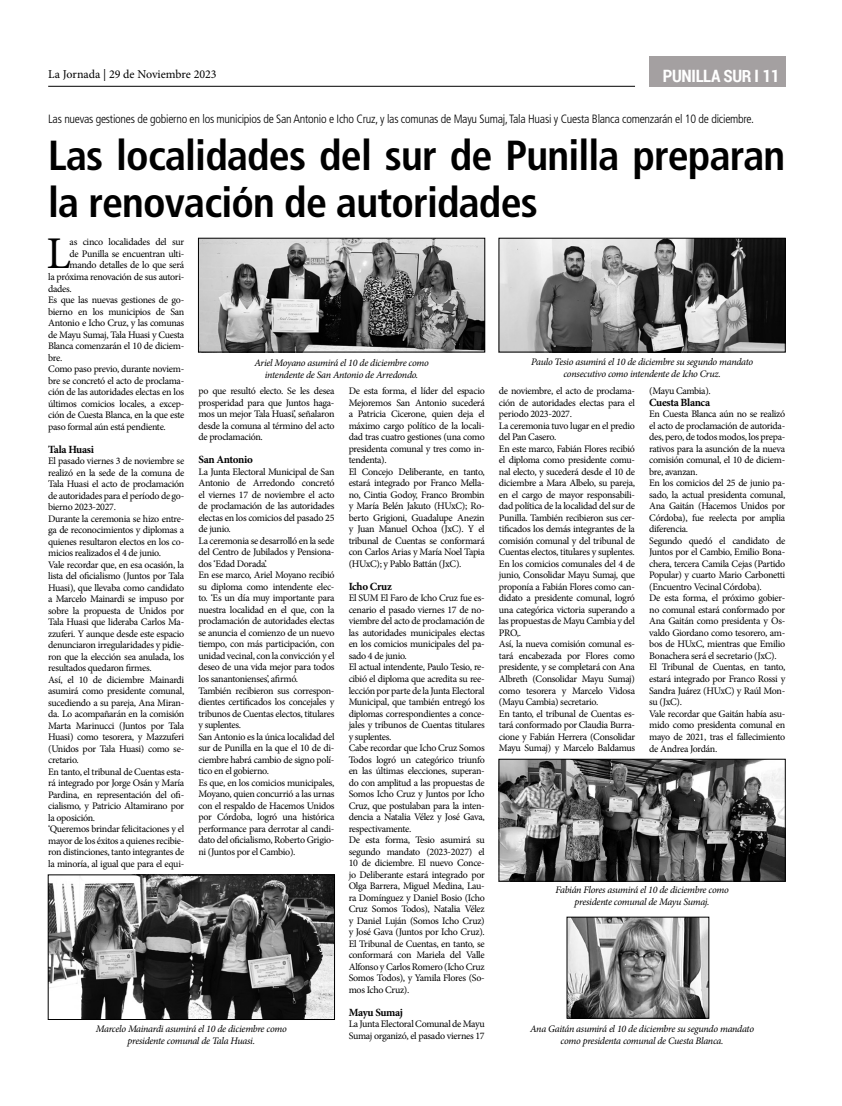
<style>
.page{position:relative;width:842px;height:1106px;background:#fff}
.page>*{position:absolute;margin:0;border:0;box-sizing:border-box;transform-origin:0 0}
.t1{font:45.4px "Minion Pro";color:#000}
.t2{font:700 condensed 42px/47px "Frutiger LT Std";letter-spacing:-.02em;color:#000}
.t3{font:700 17px "Roboto Condensed";letter-spacing:-.02em;color:#fff}
.t4{font:300 condensed 12px "Frutiger LT Std";letter-spacing:-.02em;color:#000}
.t5{font:12px "Minion Pro";color:#000}
.t6{font:700 11px "Minion Pro";letter-spacing:-.03em;color:#000}
.t7{font:10px/11.5px "Minion Pro";letter-spacing:-.03em;color:#000}
.t8{font:italic 10px/12px "Minion Pro";letter-spacing:-.03em;color:#000;text-align:center}
</style>
<div class="page">
<div style="left:649px;top:57px;width:136px;height:30px;background:#a4a0a1"></div>
<hr style="left:48px;top:86px;width:587px;height:1px;background:#000">
<img style="left:500px;top:240px;width:284px;height:110px">
<div style="left:498px;top:238px;width:288px;height:114px;border:1px solid #000"></div>
<img style="left:500px;top:760px;width:284px;height:119px">
<div style="left:498px;top:758px;width:288px;height:123px;border:1px solid #000"></div>
<img style="left:200px;top:240px;width:283px;height:110px">
<div style="left:198px;top:238px;width:287px;height:114px;border:1px solid #000"></div>
<img style="left:50px;top:876px;width:283px;height:142px">
<div style="left:48px;top:874px;width:287px;height:146px;border:1px solid #000"></div>
<img style="left:568px;top:918px;width:139px;height:98px">
<div style="left:566px;top:916px;width:143px;height:102px;border:1px solid #000"></div>
<p class="t5" style="left:48px;top:66px;width:170px">La Jornada | 29 de Noviembre 2023</p>
<h3 class="t3" style="left:663px;top:64px;width:118px">PUNILLA SUR I 11</h3>
<p class="t4" style="left:48px;top:112px;width:707px">Las nuevas gestiones de gobierno en los municipios de San Antonio e Icho Cruz, y las comunas de Mayu Sumaj, Tala Huasi y Cuesta Blanca comenzarán el 10 de diciembre.</p>
<h2 class="t2" style="left:48px;top:132px;width:739px">Las localidades del sur de Punilla preparan la renovación de autoridades</h2>
<h1 class="t1" style="left:47px;top:223px;width:26px">L</h1>
<p class="t7" style="left:70px;top:236px;width:116px">as cinco localidades del sur</p>
<p class="t7" style="left:70px;top:248px;width:116px">de Punilla se encuentran ulti-</p>
<p class="t7" style="left:70px;top:259px;width:116px">mando detalles de lo que será</p>
<p class="t7" style="left:48px;top:271px;width:138px">la próxima renovación de sus autori-</p>
<p class="t7" style="left:48px;top:282px;width:25px">dades.</p>
<p class="t7" style="left:48px;top:294px;width:138px">Es que las nuevas gestiones de go-</p>
<p class="t7" style="left:48px;top:305px;width:138px">bierno en los municipios de San</p>
<p class="t7" style="left:48px;top:317px;width:138px">Antonio e Icho Cruz, y las comunas</p>
<p class="t7" style="left:48px;top:328px;width:138px">de Mayu Sumaj, Tala Huasi y Cuesta</p>
<p class="t7" style="left:48px;top:340px;width:138px">Blanca comenzarán el 10 de diciem-</p>
<p class="t7" style="left:48px;top:351px;width:16px">bre.</p>
<p class="t7" style="left:48px;top:363px;width:138px">Como paso previo, durante noviem-</p>
<p class="t7" style="left:48px;top:374px;width:138px">bre se concretó el acto de proclama-</p>
<p class="t7" style="left:48px;top:386px;width:138px">ción de las autoridades electas en los</p>
<p class="t7" style="left:48px;top:397px;width:138px">últimos comicios locales, a excep-</p>
<p class="t7" style="left:48px;top:409px;width:138px">ción de Cuesta Blanca, en la que este</p>
<p class="t7" style="left:48px;top:420px;width:119px">paso formal aún está pendiente.</p>
<p class="t6" style="left:48px;top:441px;width:47px">Tala Huasi</p>
<p class="t7" style="left:48px;top:455px;width:138px">El pasado viernes 3 de noviembre se realizó en la sede de la comuna de Tala Huasi el acto de proclamación de autoridades para el período de go&shy;bierno 2023-2027.<br>Durante la ceremonia se hizo entre&shy;ga de reconocimientos y diplomas a quienes resultaron electos en los co&shy;micios realizados el 4 de junio.<br>Vale recordar que, en esa ocasión, la lista del oficialismo (Juntos por Tala Huasi), que llevaba como candidato a Marcelo Mainardi se impuso por sobre la propuesta de Unidos por Tala Huasi que lideraba Carlos Ma&shy;zzuferi. Y aunque desde este espacio denunciaron irregularidades y pidie&shy;ron que la elección sea anulada, los resultados quedaron firmes.<br>Así, el 10 de diciembre Mainardi asumirá como presidente comunal, sucediendo a su pareja, Ana Miran&shy;da. Lo acompañarán en la comisión Marta Marinucci (Juntos por Tala Huasi) como tesorera, y Mazzuferi (Unidos por Tala Huasi) como se&shy;cretario.<br>En tanto, el tribunal de Cuentas esta&shy;rá integrado por Jorge Osán y María Pardina, en representación del ofi&shy;cialismo, y Patricio Altamirano por la oposición.<br>‘Queremos brindar felicitaciones y el mayor de los éxitos a quienes recibie&shy;ron distinciones, tanto integrantes de la minoría, al igual que para el equi-</p>
<p class="t8" style="left:254px;top:357px;width:176px">Ariel Moyano asumirá el 10 de diciembre como intendente de San Antonio de Arredondo.</p>
<p class="t8" style="left:531px;top:355px;width:224px">Paulo Tesio asumirá el 10 de diciembre su segundo mandato consecutivo como intendente de Icho Cruz.</p>
<p class="t7" style="left:349px;top:385px;width:138px">De esta forma, el líder del espacio<br>Mejoremos San Antonio sucederá a Patricia Cicerone, quien deja el máximo cargo político de la locali&shy;dad tras cuatro gestiones (una como presidenta comunal y tres como in&shy;tendenta).<br>El Concejo Deliberante, en tanto, estará integrado por Franco Mella&shy;no, Cintia Godoy, Franco Brombin y María Belén Jakuto (HUxC); Ro&shy;berto Grigioni, Guadalupe Anezin y Juan Manuel Ochoa (JxC). Y el tribunal de Cuentas se conformará con Carlos Arias y María Noel Tapia (HUxC); y Pablo Battán (JxC).</p>
<p class="t6" style="left:349px;top:578px;width:45px">Icho Cruz</p>
<p class="t7" style="left:349px;top:592px;width:138px">El SUM El Faro de Icho Cruz fue es&shy;cenario el pasado viernes 17 de no&shy;viembre del acto de proclamación de las autoridades municipales electas en los comicios municipales del pa&shy;sado 4 de junio.<br>El actual intendente, Paulo Tesio, re&shy;cibió el diploma que acredita su ree&shy;lección por parte de la Junta Electoral<br>Municipal, que también entregó los diplomas correspondientes a conce&shy;jales y tribunos de Cuentas titulares y suplentes.<br>Cabe recordar que Icho Cruz Somos<br>Todos logró un categórico triunfo en las últimas elecciones, superan&shy;do con amplitud a las propuestas de<br>Somos Icho Cruz y Juntos por Icho<br>Cruz, que postulaban para la inten&shy;dencia a Natalia Vélez y José Gava, respectivamente.<br>De esta forma, Tesio asumirá su segundo mandato (2023-2027) el<br>10 de diciembre. El nuevo Conce&shy;jo Deliberante estará integrado por<br>Olga Barrera, Miguel Medina, Lau&shy;ra Domínguez y Daniel Bosio (Icho<br>Cruz Somos Todos), Natalia Vélez y Daniel Luján (Somos Icho Cruz) y José Gava (Juntos por Icho Cruz).<br>El Tribunal de Cuentas, en tanto, se conformará con Mariela del Valle<br>Alfonso y Carlos Romero (Icho Cruz<br>Somos Todos), y Yamila Flores (So&shy;mos Icho Cruz).</p>
<p class="t6" style="left:349px;top:1004px;width:56px">Mayu Sumaj</p>
<p class="t7" style="left:349px;top:1018px;width:138px">La Junta Electoral Comunal de Mayu<br>Sumaj organizó, el pasado viernes 17</p>
<p class="t7" style="left:499px;top:385px;width:138px">de noviembre, el acto de proclama&shy;ción de autoridades electas para el periodo 2023-2027.<br>La ceremonia tuvo lugar en el predio del Pan Casero.<br>En este marco, Fabián Flores recibió el diploma como presidente comu&shy;nal electo, y sucederá desde el 10 de diciembre a Mara Albelo, su pareja, en el cargo de mayor responsabili&shy;dad política de la localidad del sur de<br>Punilla. También recibieron sus cer&shy;tificados los demás integrantes de la comisión comunal y del tribunal de<br>Cuentas electos, titulares y suplentes.<br>En los comicios comunales del 4 de junio, Consolidar Mayu Sumaj, que proponía a Fabián Flores como can&shy;didato a presidente comunal, logró una categórica victoria superando a las propuestas de Mayu Cambia y del<br>PRO,.<br>Así, la nueva comisión comunal es&shy;tará encabezada por Flores como presidente, y se completará con Ana<br>Albreth (Consolidar Mayu Sumaj) como tesorera y Marcelo Vidosa (Mayu Cambia) secretario.<br>En tanto, el tribunal de Cuentas es&shy;tará conformado por Claudia Burra&shy;cione y Fabián Herrera (Consolidar<br>Mayu Sumaj) y Marcelo Baldamus</p>
<p class="t7" style="left:649px;top:385px;width:63px">(Mayu Cambia).</p>
<p class="t7" style="left:198px;top:385px;width:138px;text-align:justify">po que resultó electo. Se les desea prosperidad para que Juntos haga&shy;mos un mejor Tala Huasi’, señalaron desde la comuna al término del acto de proclamación.</p>
<p class="t6" style="left:198px;top:452px;width:56px">San Antonio</p>
<p class="t7" style="left:198px;top:466px;width:138px">La Junta Electoral Municipal de San<br>Antonio de Arredondo concretó el viernes 17 de noviembre el acto de proclamación de las autoridades electas en los comicios del pasado 25 de junio.<br>La ceremonia se desarrolló en la sede del Centro de Jubilados y Pensiona&shy;dos ‘Edad Dorada’.<br>En ese marco, Ariel Moyano recibió su diploma como intendente elec&shy;to. ‘Es un día muy importante para nuestra localidad en el que, con la proclamación de autoridades electas se anuncia el comienzo de un nuevo tiempo, con más participación, con unidad vecinal, con la convicción y el deseo de una vida mejor para todos los sanantonienses’, afirmó.<br>También recibieron sus correspon&shy;dientes certificados los concejales y tribunos de Cuentas electos, titulares y suplentes.<br>San Antonio es la única localidad del sur de Punilla en la que el 10 de di&shy;ciembre habrá cambio de signo polí&shy;tico en el gobierno.<br>Es que, en los comicios municipales,<br>Moyano, quien concurrió a las urnas con el respaldo de Hacemos Unidos por Córdoba, logró una histórica performance para derrotar al candi&shy;dato del oficialismo, Roberto Grigio&shy;ni (Juntos por el Cambio).</p>
<p class="t6" style="left:649px;top:394px;width:63px">Cuesta Blanca</p>
<p class="t7" style="left:649px;top:408px;width:138px">En Cuesta Blanca aún no se realizó el acto de proclamación de autorida&shy;des, pero, de todos modos, los prepa&shy;rativos para la asunción de la nueva comisión comunal, el 10 de diciem&shy;bre, avanzan.<br>En los comicios del 25 de junio pa&shy;sado, la actual presidenta comunal,<br>Ana Gaitán (Hacemos Unidos por<br>Córdoba), fue reelecta por amplia diferencia.<br>Segundo quedó el candidato de<br>Juntos por el Cambio, Emilio Bona&shy;chera, tercera Camila Cejas (Partido<br>Popular) y cuarto Mario Carbonetti (Encuentro Vecinal Córdoba).<br>De esta forma, el próximo gobier&shy;no comunal estará conformado por<br>Ana Gaitán como presidenta y Os&shy;valdo Giordano como tesorero, am&shy;bos de HUxC, mientras que Emilio<br>Bonachera será el secretario (JxC).<br>El Tribunal de Cuentas, en tanto, estará integrado por Franco Rossi y<br>Sandra Juárez (HUxC) y Raúl Mon&shy;su (JxC).<br>Vale recordar que Gaitán había asu&shy;mido como presidenta comunal en mayo de 2021, tras el fallecimiento de Andrea Jordán.</p>
<p class="t8" style="left:555px;top:883px;width:175px">Fabián Flores asumirá el 10 de diciembre como presidente comunal de Mayu Sumaj.</p>
<p class="t8" style="left:530px;top:1022px;width:225px">Ana Gaitán asumirá el 10 de diciembre su segundo mandato como presidenta comunal de Cuesta Blanca.</p>
<p class="t8" style="left:96px;top:1023px;width:192px">Marcelo Mainardi asumirá el 10 de diciembre como presidente comunal de Tala Huasi.</p>
</div>
